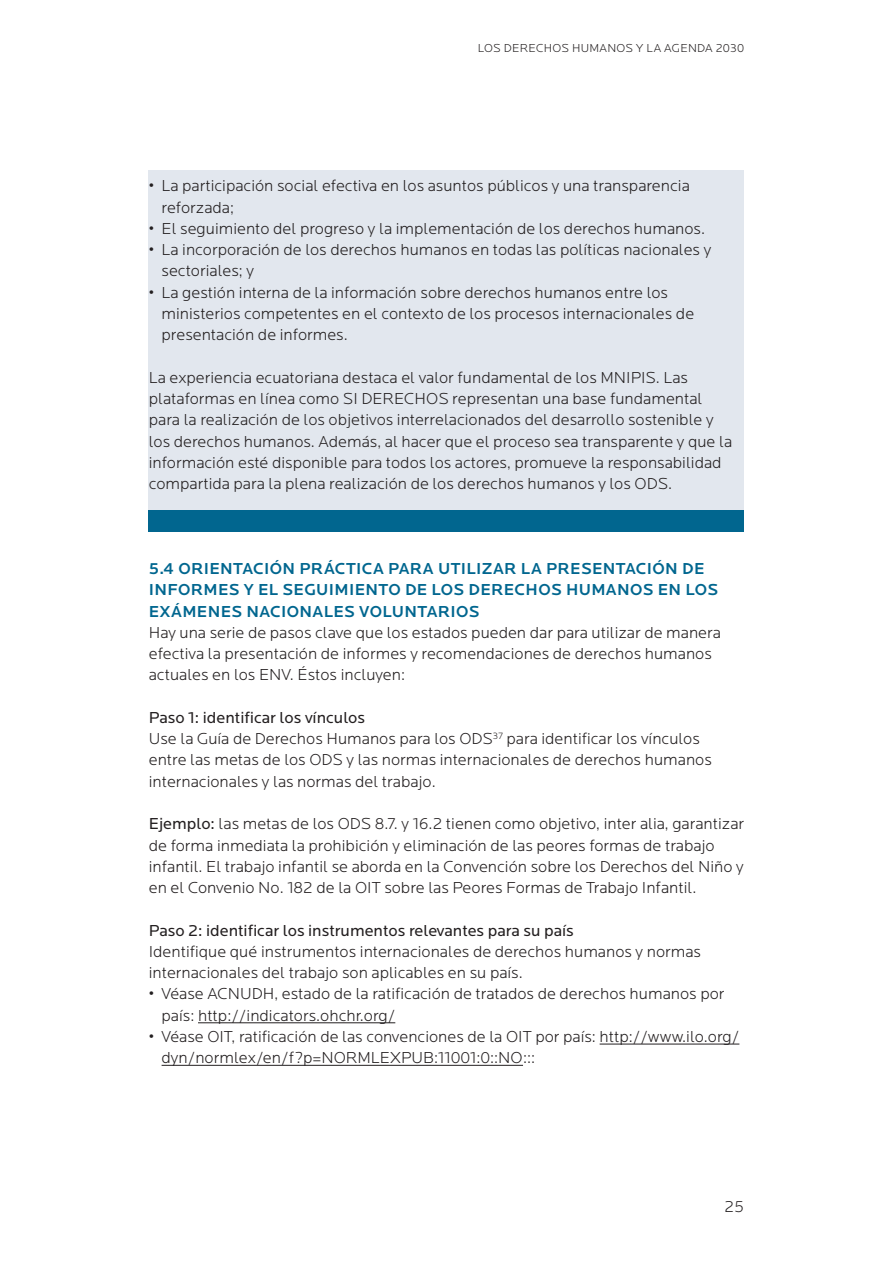
<style>
.page{position:relative;width:893px;height:1263px;background:#fff}
.page>*{position:absolute;margin:0;border:0;box-sizing:border-box;transform-origin:0 0}
.Brød_m_luft{font:300 16.5px/21.3px "Locator";color:#231f20}
.MR_2{font:500 16.5px/21.3px "Locator";letter-spacing:.02em;color:#01668f}
.MR_4{font:16.5px "Locator";color:#231f20}
.t1{font:300 12px "Locator";letter-spacing:.02em;color:#231f20}
.s1{font-weight:400}
</style>
<div class="page">
<div style="left:149px;top:170px;width:595px;height:340px;background:#e2e7ee"></div>
<hr style="left:198px;top:1022px;width:197px;height:1px;background:#231f20">
<hr style="left:600px;top:1044px;width:139px;height:1px;background:#231f20">
<hr style="left:162px;top:1065px;width:361px;height:1px;background:#231f20">
<div style="left:149px;top:510px;width:595px;height:21px;background:#01668f"></div>
<p class="t1" style="left:478px;top:41px;width:268px">LOS DERECHOS HUMANOS Y LA AGENDA 2030</p>
<p class="Brød_m_luft" style="left:162px;top:176px;width:530px;text-indent:-13px">• La participación social efectiva en los asuntos públicos y una transparencia reforzada;</p>
<p class="Brød_m_luft" style="left:149px;top:218px;width:558px">• El seguimiento del progreso y la implementación de los derechos humanos.</p>
<p class="Brød_m_luft" style="left:162px;top:240px;width:551px;text-indent:-13px">• La incorporación de los derechos humanos en todas las políticas nacionales y sectoriales; y</p>
<p class="Brød_m_luft" style="left:162px;top:282px;width:534px;text-indent:-13px">• La gestión interna de la información sobre derechos humanos entre los ministerios competentes en el contexto de los procesos internacionales de presentación de informes.</p>
<p class="Brød_m_luft" style="left:149px;top:367px;width:585px">La experiencia ecuatoriana destaca el valor fundamental de los MNIPIS. Las plataformas en línea como SI DERECHOS representan una base fundamental para la realización de los objetivos interrelacionados del desarrollo sostenible y los derechos humanos. Además, al hacer que el proceso sea transparente y que la información esté disponible para todos los actores, promueve la responsabilidad compartida para la plena realización de los derechos humanos y los ODS.</p>
<h2 class="MR_2" style="left:149px;top:558px;width:571px">5.4 ORIENTACIÓN PRÁCTICA PARA UTILIZAR LA PRESENTACIÓN DE<br>INFORMES Y EL SEGUIMIENTO DE LOS DERECHOS HUMANOS EN LOS<br>EXÁMENES NACIONALES VOLUNTARIOS</h2>
<p class="Brød_m_luft" style="left:149px;top:622px;width:573px">Hay una serie de pasos clave que los estados pueden dar para utilizar de manera efectiva la presentación de informes y recomendaciones de derechos humanos actuales en los ENV. Éstos incluyen:</p>
<p class="MR_4" style="left:149px;top:708px;width:218px">Paso 1: identificar los vínculos</p>
<p class="Brød_m_luft" style="left:149px;top:729px;width:565px">Use la Guía de Derechos Humanos para los ODS<sup>37</sup> para identificar los vínculos entre las metas de los ODS y las normas internacionales de derechos humanos internacionales y las normas del trabajo.</p>
<p class="Brød_m_luft" style="left:149px;top:814px;width:597px"><span class="s1">Ejemplo:</span> las metas de los ODS 8.7. y 16.2 tienen como objetivo, inter alia, garantizar de forma inmediata la prohibición y eliminación de las peores formas de trabajo infantil. El trabajo infantil se aborda en la Convención sobre los Derechos del Niño y en el Convenio No. 182 de la OIT sobre las Peores Formas de Trabajo Infantil.</p>
<p class="MR_4" style="left:149px;top:921px;width:426px">Paso 2: identificar los instrumentos relevantes para su país</p>
<p class="Brød_m_luft" style="left:149px;top:941px;width:554px">Identifique qué instrumentos internacionales de derechos humanos y normas internacionales del trabajo son aplicables en su país.</p>
<p class="Brød_m_luft" style="left:162px;top:984px;width:564px;text-indent:-13px">• Véase ACNUDH, estado de la ratificación de tratados de derechos humanos por país: http://indicators.ohchr.org/</p>
<p class="Brød_m_luft" style="left:162px;top:1026px;width:579px;text-indent:-13px">• Véase OIT, ratificación de las convenciones de la OIT por país: http://www.ilo.org/ dyn/normlex/en/f?p=NORMLEXPUB:11001:0::NO:::</p>
<p class="Brød_m_luft" style="left:724px;top:1196px;width:21px">25</p>
</div>
